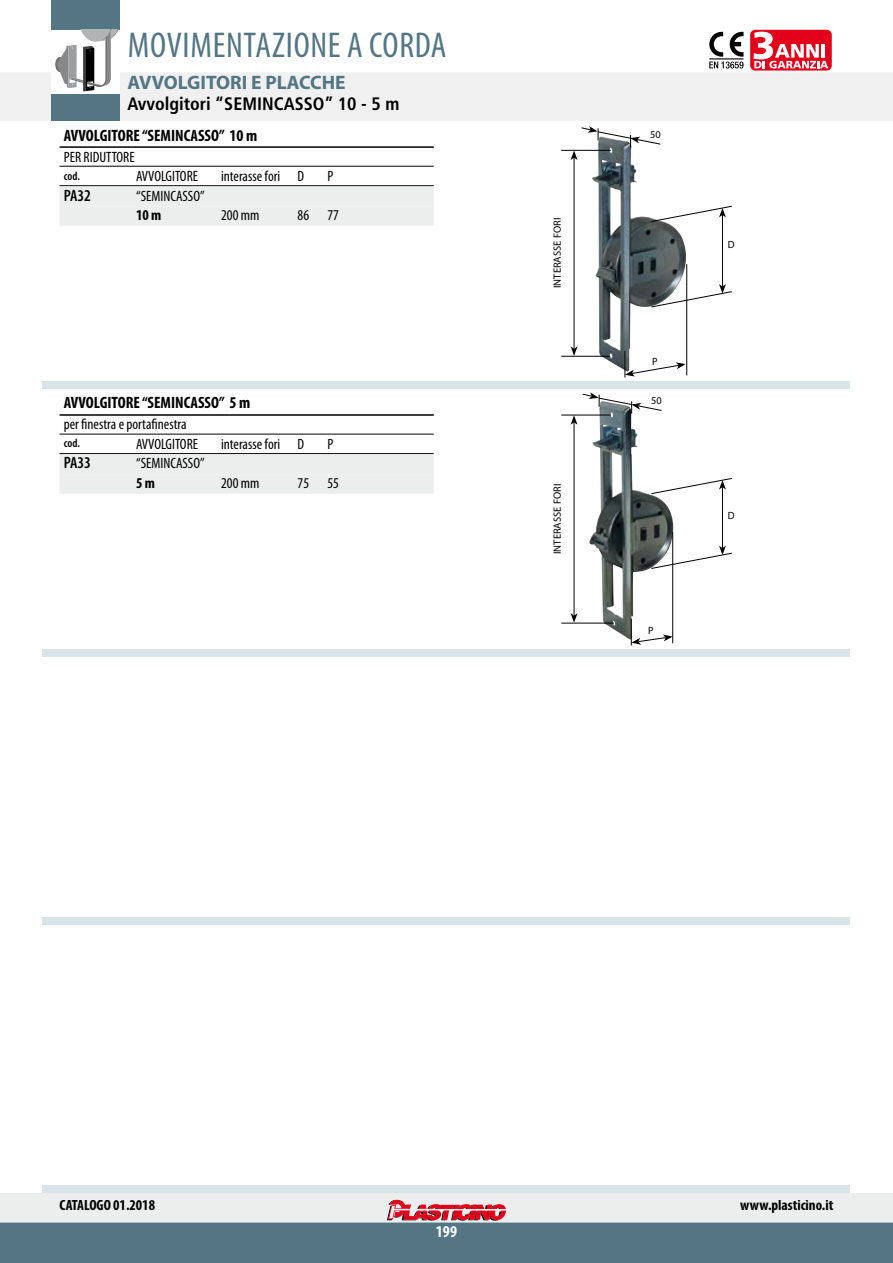
<style>
.page{position:relative;width:893px;height:1263px;background:#fff}
.page>*{position:absolute;margin:0;border:0;box-sizing:border-box;transform-origin:0 0}
.t1{font:condensed 36px "Myriad Pro";letter-spacing:.02em;color:#547583}
.t2{font:700 19.5px "Myriad Pro";color:#547583}
.t3{font:700 condensed 18px "Frutiger";color:#000}
.t4{font:700 condensed 16.5px "Myriad Pro";color:#000}
.t5{font:600 condensed 16.5px "Myriad Pro";color:#000}
.t6{font:700 condensed 16.5px "Myriad Pro";color:#fff}
.t7{font:condensed 15px "Myriad Pro";color:#000}
.t8{font:700 condensed 15px "Myriad Pro";color:#000}
.t9{font:600 condensed 12px "Myriad Pro";color:#000}
.t10{font:10.5px "Myriad Pro";color:#000}
</style>
<div class="page">
<div style="left:0;top:1193px;width:893px;height:29px;background:#eceded"></div>
<svg style="left:0;top:1199px;width:893px;height:64px"></svg>
<div style="left:43px;top:30px;width:807px;height:1163px;background:#dae3e8"></div>
<div style="left:0;top:0;width:893px;height:121px;background:#f0f0f0"></div>
<div style="left:0;top:0;width:893px;height:72px;background:#fff"></div>
<div style="left:51px;top:94px;width:68px;height:27px;background:#547583"></div>
<div style="left:51px;top:0;width:68px;height:30px;background:#547583"></div>
<div style="left:51px;top:30px;width:68px;height:64px;background:#fff"></div>
<svg style="left:56px;top:30px;width:62px;height:61px"></svg>
<div style="left:706px;top:30px;width:41px;height:41px;background:#fff;border-radius:5px"></div>
<svg style="left:709px;top:32px;width:34px;height:37px"></svg>
<div style="left:750px;top:30px;width:82px;height:41px;background:#e2001a;border-radius:5px"></div>
<svg style="left:753px;top:32px;width:75px;height:37px"></svg>
<div style="left:0;top:121px;width:893px;height:260px;background:#fff"></div>
<div style="left:0;top:389px;width:893px;height:259px;background:#fff"></div>
<div style="left:0;top:657px;width:893px;height:259px;background:#fff"></div>
<div style="left:0;top:925px;width:893px;height:259px;background:#fff"></div>
<img style="left:592px;top:160px;width:96px;height:213px">
<hr style="left:561px;top:150px;width:50px;height:1px;background:#000">
<hr style="left:561px;top:356px;width:49px;height:1px;background:#000">
<hr style="left:574px;top:158px;width:1px;height:191px;background:#000">
<svg style="left:571px;top:346px;width:6px;height:10px"></svg>
<svg style="left:571px;top:126px;width:90px;height:34px"></svg>
<svg style="left:625px;top:351px;width:61px;height:26px"></svg>
<hr style="left:686px;top:264px;width:1px;height:111px;background:#000">
<hr style="left:722px;top:215px;width:1px;height:71px;background:#000">
<svg style="left:650px;top:205px;width:82px;height:17px"></svg>
<svg style="left:650px;top:284px;width:82px;height:24px"></svg>
<img style="left:589px;top:425px;width:85px;height:215px">
<hr style="left:561px;top:415px;width:50px;height:1px;background:#000">
<hr style="left:561px;top:623px;width:53px;height:1px;background:#000">
<hr style="left:574px;top:422px;width:1px;height:194px;background:#000">
<svg style="left:571px;top:613px;width:6px;height:10px"></svg>
<svg style="left:571px;top:392px;width:91px;height:33px"></svg>
<svg style="left:631px;top:619px;width:42px;height:26px"></svg>
<hr style="left:672px;top:532px;width:1px;height:111px;background:#000">
<hr style="left:722px;top:487px;width:1px;height:61px;background:#000">
<svg style="left:650px;top:477px;width:82px;height:17px"></svg>
<svg style="left:650px;top:546px;width:82px;height:23px"></svg>
<hr style="left:60px;top:146px;width:374px;height:2px;background:#000">
<hr style="left:60px;top:166px;width:374px;height:1px;background:#000">
<hr style="left:60px;top:185px;width:374px;height:1px;background:#000">
<div style="left:60px;top:187px;width:374px;height:19px;background:#eceded"></div>
<div style="left:60px;top:206px;width:374px;height:20px;background:#eceded"></div>
<hr style="left:60px;top:414px;width:374px;height:2px;background:#000">
<hr style="left:60px;top:434px;width:374px;height:1px;background:#000">
<hr style="left:60px;top:453px;width:374px;height:1px;background:#000">
<div style="left:60px;top:455px;width:374px;height:19px;background:#eceded"></div>
<div style="left:60px;top:474px;width:374px;height:20px;background:#eceded"></div>
<h1 class="t1" style="left:128px;top:25px;width:320px">MOVIMENTAZIONE A CORDA</h1>
<h2 class="t2" style="left:128px;top:72px;width:220px">AVVOLGITORI E PLACCHE</h2>
<p class="t3" style="left:128px;top:93px;width:273px">Avvolgitori “SEMINCASSO” 10 - 5 m</p>
<p class="t4" style="left:64px;top:126px;width:195px">AVVOLGITORE “SEMINCASSO” 10 m</p>
<p class="t7" style="left:64px;top:148px;width:72px">PER RIDUTTORE</p>
<p class="t9" style="left:64px;top:169px;width:18px">cod.</p>
<p class="t7" style="left:136px;top:168px;width:64px">AVVOLGITORE</p>
<p class="t7" style="left:221px;top:168px;width:85px">interasse fori D</p>
<p class="t7" style="left:327px;top:168px;width:7px">P</p>
<p class="t5" style="left:64px;top:186px;width:29px">PA32</p>
<p class="t7" style="left:136px;top:187px;width:70px">“SEMINCASSO”</p>
<p class="t8" style="left:136px;top:207px;width:27px">10 m</p>
<p class="t7" style="left:221px;top:207px;width:40px">200 mm</p>
<p class="t7" style="left:298px;top:207px;width:43px">86 77</p>
<p class="t4" style="left:64px;top:394px;width:188px">AVVOLGITORE “SEMINCASSO” 5 m</p>
<p class="t7" style="left:64px;top:416px;width:124px">per finestra e portafinestra</p>
<p class="t9" style="left:64px;top:437px;width:18px">cod.</p>
<p class="t7" style="left:136px;top:436px;width:64px">AVVOLGITORE</p>
<p class="t7" style="left:221px;top:436px;width:85px">interasse fori D</p>
<p class="t7" style="left:327px;top:436px;width:7px">P</p>
<p class="t5" style="left:64px;top:454px;width:29px">PA33</p>
<p class="t7" style="left:136px;top:455px;width:70px">“SEMINCASSO”</p>
<p class="t8" style="left:136px;top:475px;width:20px">5 m</p>
<p class="t7" style="left:221px;top:475px;width:40px">200 mm</p>
<p class="t7" style="left:298px;top:475px;width:43px">75 55</p>
<p class="t10" style="left:551px;top:288px;width:72px;rotate:-90deg">INTERASSE FORI</p>
<p class="t10" style="left:551px;top:554px;width:72px;rotate:-90deg">INTERASSE FORI</p>
<p class="t10" style="left:650px;top:128px;width:12px">50</p>
<p class="t10" style="left:652px;top:356px;width:7px">P</p>
<p class="t10" style="left:651px;top:395px;width:12px">50</p>
<p class="t10" style="left:648px;top:625px;width:7px">P</p>
<p class="t10" style="left:728px;top:239px;width:8px">D</p>
<p class="t10" style="left:728px;top:510px;width:8px">D</p>
<p class="t8" style="left:60px;top:1197px;width:97px">CATALOGO 01.2018</p>
<p class="t8" style="left:740px;top:1197px;width:95px">www.plasticino.it</p>
<p class="t6" style="left:436px;top:1222px;width:23px">199</p>
</div>
